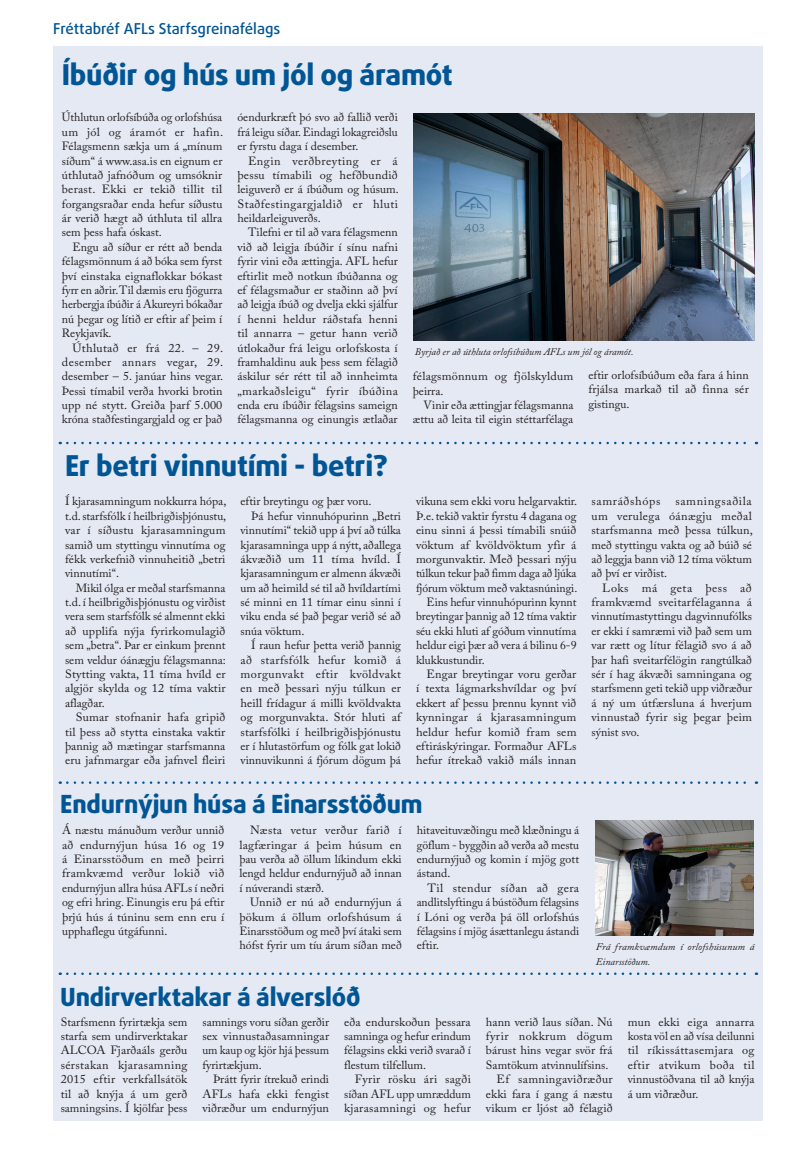
<style>
.page{position:relative;width:798px;height:1170px;background:#fff}
.page>*{position:absolute;margin:0;border:0;box-sizing:border-box;transform-origin:0 0}
.t1{font:800 28.75px "Daxline Pro";letter-spacing:-.01em;color:#005595}
.t2{font:800 25px "Daxline Pro";letter-spacing:-.01em;color:#005595}
.t3{font:500 15px "Daxline Pro";color:#005595}
.t4{font:11.88px/14.4px "Adobe Caslon Pro";color:#231f20;text-align:justify}
.t5{font:11.88px "Adobe Caslon Pro";letter-spacing:.025em;color:#231f20}
.t6{font:11.88px "Adobe Caslon Pro";letter-spacing:.04em;color:#231f20}
.t7{font:11.88px "Adobe Caslon Pro";letter-spacing:.03em;color:#231f20}
.t8{font:11.88px "Adobe Caslon Pro";letter-spacing:.05em;color:#231f20}
.t9{font:italic 10px/14.4px "Adobe Caslon Pro";color:#231f20}
</style>
<div class="page">
<div style="left:53px;top:46px;width:709px;height:1074px;background:#e5e9f3"></div>
<img style="left:414px;top:114px;width:340px;height:227px">
<svg style="left:67px;top:441px;width:689px;height:3px"></svg>
<svg style="left:67px;top:781px;width:689px;height:2px"></svg>
<svg style="left:67px;top:972px;width:689px;height:2px"></svg>
<img style="left:595px;top:820px;width:157px;height:115px">
<p class="t3" style="left:53px;top:19px;width:228px">Fréttabréf AFLs Starfsgreinafélags</p>
<h1 class="t1" style="left:62px;top:55px;width:392px">Íbúðir og hús um jól og áramót</h1>
<p class="t4" style="left:62px;top:110px;width:163px">Úthlutun orlofsíbúða og orlofshúsa um jól og áramót er hafin.<br>Félagsmenn sækja um á „mínum síðum“ á www.asa.is en eignum er úthlutað jafnóðum og umsóknir berast. Ekki er tekið tillit til forgangsraðar enda hefur síðustu ár verið hægt að úthluta til allra sem þess hafa óskast.</p>
<p class="t4" style="left:62px;top:239px;width:162px;text-indent:11px">Engu að síður er rétt að benda félagsmönnum á að bóka sem fyrst því einstaka eignaflokkar bókast fyrr en aðrir. Til dæmis eru fjögurra herbergja íbúðir á Akureyri bókaðar nú þegar og lítið er eftir af þeim í Reykjavík.</p>
<p class="t4" style="left:62px;top:340px;width:163px;text-indent:11px">Úthlutað er frá 22. – 29. desember annars vegar, 29. desember – 5. janúar hins vegar.<br>Þessi tímabil verða hvorki brotin upp né stytt. Greiða þarf 5.000 króna staðfestingargjald og er það</p>
<p class="t4" style="left:237px;top:110px;width:162px">óendurkræft þó svo að fallið verði frá leigu síðar. Eindagi lokagreiðslu er fyrstu daga í desember.</p>
<p class="t4" style="left:237px;top:153px;width:163px;text-indent:11px">Engin verðbreyting er á þessu tímabili og hefðbundið leiguverð er á íbúðum og húsum.<br>Staðfestingargjaldið er hluti heildarleiguverðs.</p>
<p class="t4" style="left:237px;top:225px;width:162px;text-indent:11px">Tilefni er til að vara félagsmenn við að leigja íbúðir í sínu nafni fyrir vini eða ættingja. AFL hefur eftirlit með notkun íbúðanna og ef félagsmaður er staðinn að því að leigja íbúð og dvelja ekki sjálfur í henni heldur ráðstafa henni til annarra – getur hann verið útlokaður frá leigu orlofskosta í framhaldinu auk þess sem félagið áskilur sér rétt til að innheimta „markaðsleigu“ fyrir íbúðina enda eru íbúðir félagsins sameign félagsmanna og einungis ætlaðar</p>
<p class="t9" style="left:415px;top:344px;width:220px">Byrjað er að úthluta orlofsíbúðum AFLs um jól og áramót.</p>
<p class="t4" style="left:412px;top:369px;width:162px">félagsmönnum og fjölskyldum þeirra.</p>
<p class="t4" style="left:412px;top:398px;width:162px;text-align:right">Vinir eða ættingjar félagsmanna ættu að leita til eigin stéttarfélaga</p>
<p class="t4" style="left:588px;top:368px;width:162px">eftir orlofsíbúðum eða fara á hinn frjálsa markað til að finna sér gistingu.</p>
<h1 class="t1" style="left:65px;top:446px;width:324px">Er betri vinnutími - betri?</h1>
<p class="t4" style="left:65px;top:494px;width:163px">Í kjarasamningum nokkurra hópa, t.d. starfsfólk í heilbrigðisþjónustu, var í síðustu kjarasamningum samið um styttingu vinnutíma og fékk verkefnið vinnuheitið „betri vinnutími“.</p>
<p class="t4" style="left:65px;top:580px;width:162px;text-indent:11px">Mikil ólga er meðal starfsmanna t.d. í heilbrigðisþjónustu og virðist vera sem starfsfólk sé almennt ekki að upplifa nýja fyrirkomulagið sem „betra“. Þar er einkum þrennt sem veldur óánægju félagsmanna:<br>Stytting vakta, 11 tíma hvíld er algjör skylda og 12 tíma vaktir aflagðar.</p>
<p class="t4" style="left:65px;top:709px;width:162px;text-indent:11px">Sumar stofnanir hafa gripið til þess að stytta einstaka vaktir þannig að mætingar starfsmanna eru jafnmargar eða jafnvel fleiri</p>
<p class="t4" style="left:240px;top:494px;width:132px">eftir breytingu og þær voru.</p>
<p class="t4" style="left:251px;top:508px;width:151px">Þá hefur vinnuhópurinn „Betri</p>
<p class="t4" style="left:240px;top:523px;width:162px">vinnutími“ tekið upp á því að túlka</p>
<p class="t4" style="left:240px;top:537px;width:162px">kjarasamninga upp á nýtt, aðallega</p>
<p class="t4" style="left:240px;top:551px;width:162px">ákvæðið um 11 tíma hvíld. Í</p>
<p class="t4" style="left:240px;top:566px;width:162px">kjarasamningum er almenn ákvæði</p>
<p class="t4" style="left:240px;top:580px;width:162px">um að heimild sé til að hvíldartími</p>
<p class="t4" style="left:240px;top:594px;width:162px">sé minni en 11 tímar einu sinni í</p>
<p class="t4" style="left:240px;top:609px;width:162px">viku enda sé það þegar verið sé að</p>
<p class="t4" style="left:240px;top:623px;width:65px">snúa vöktum.</p>
<p class="t4" style="left:251px;top:638px;width:151px">Í raun hefur þetta verið þannig</p>
<p class="t5" style="left:240px;top:652px;width:162px">að starfsfólk hefur komið á</p>
<p class="t6" style="left:240px;top:667px;width:162px">morgunvakt eftir kvöldvakt</p>
<p class="t4" style="left:240px;top:681px;width:162px">en með þessari nýju túlkun er</p>
<p class="t4" style="left:240px;top:695px;width:162px">heill frídagur á milli kvöldvakta</p>
<p class="t4" style="left:240px;top:709px;width:162px">og morgunvakta. Stór hluti af</p>
<p class="t4" style="left:240px;top:724px;width:162px">starfsfólki í heilbrigðisþjónustu</p>
<p class="t4" style="left:240px;top:738px;width:162px">er í hlutastörfum og fólk gat lokið</p>
<p class="t4" style="left:240px;top:753px;width:162px">vinnuvikunni á fjórum dögum þá</p>
<p class="t4" style="left:416px;top:494px;width:163px">vikuna sem ekki voru helgarvaktir.</p>
<p class="t4" style="left:416px;top:508px;width:162px">Þ.e. tekið vaktir fyrstu 4 dagana og</p>
<p class="t4" style="left:416px;top:523px;width:162px">einu sinni á þessi tímabili snúið</p>
<p class="t4" style="left:416px;top:537px;width:162px">vöktum af kvöldvöktum yfir á</p>
<p class="t4" style="left:416px;top:551px;width:162px">morgunvaktir. Með þessari nýju</p>
<p class="t4" style="left:416px;top:566px;width:162px">túlkun tekur það fimm daga að ljúka</p>
<p class="t4" style="left:416px;top:580px;width:163px">fjórum vöktum með vaktasnúningi.</p>
<p class="t4" style="left:426px;top:594px;width:151px">Eins hefur vinnuhópurinn kynnt</p>
<p class="t4" style="left:416px;top:609px;width:162px">breytingar þannig að 12 tíma vaktir</p>
<p class="t4" style="left:416px;top:623px;width:162px">séu ekki hluti af góðum vinnutíma</p>
<p class="t4" style="left:416px;top:638px;width:162px">heldur eigi þær að vera á bilinu 6-9</p>
<p class="t4" style="left:416px;top:652px;width:70px">klukkustundir.</p>
<p class="t4" style="left:426px;top:666px;width:151px">Engar breytingar voru gerðar</p>
<p class="t4" style="left:416px;top:681px;width:162px">í texta lágmarkshvíldar og því</p>
<p class="t4" style="left:416px;top:695px;width:162px">ekkert af þessu þrennu kynnt við</p>
<p class="t5" style="left:416px;top:710px;width:162px">kynningar á kjarasamningum</p>
<p class="t4" style="left:416px;top:724px;width:162px">heldur hefur komið fram sem</p>
<p class="t4" style="left:416px;top:738px;width:162px">eftiráskýringar. Formaður AFLs</p>
<p class="t4" style="left:416px;top:753px;width:162px">hefur ítrekað vakið máls innan</p>
<p class="t4" style="left:591px;top:494px;width:163px;text-indent:84px">samningsaðila um verulega óánægju meðal starfsmanna með þessa túlkun, með styttingu vakta og að búið sé að leggja bann við 12 tíma vöktum að því er virðist.</p>
<p class="t4" style="left:591px;top:580px;width:162px;text-indent:11px">Loks má geta þess að framkvæmd sveitarfélaganna á vinnutímastyttingu dagvinnufólks er ekki í samræmi við það sem um var rætt og lítur félagið svo á að þar hafi sveitarfélögin rangtúlkað sér í hag ákvæði samningana og starfsmenn geti tekið upp viðræður á ný um útfærsluna á hverjum vinnustað fyrir sig þegar þeim sýnist svo.</p>
<p class="t8" style="left:591px;top:494px;width:70px">samráðshóps</p>
<h2 class="t2" style="left:60px;top:787px;width:364px">Endurnýjun húsa á Einarsstöðum</h2>
<p class="t4" style="left:62px;top:822px;width:164px">Á næstu mánuðum verður unnið að endurnýjun húsa 16 og 19 á Einarsstöðum en með þeirri framkvæmd verður lokið við endurnýjun allra húsa AFLs í neðri og efri hring. Einungis eru þá eftir þrjú hús á túninu sem enn eru í upphaflegu útgáfunni.</p>
<p class="t4" style="left:239px;top:822px;width:164px;text-indent:11px">Næsta vetur verður farið í lagfæringar á þeim húsum en þau verða að öllum líkindum ekki lengd heldur endurnýjuð að innan í núverandi stærð.</p>
<p class="t4" style="left:239px;top:894px;width:164px;text-indent:11px">Unnið er nú að endurnýjun á þökum á öllum orlofshúsum á Einarsstöðum og með því átaki sem hófst fyrir um tíu árum síðan með</p>
<h2 class="t2" style="left:60px;top:980px;width:301px">Undirverktakar á álverslóð</h2>
<p class="t4" style="left:416px;top:822px;width:164px">hitaveituvæðingu með klæðningu á göflum - byggðin að verða að mestu endurnýjuð og komin í mjög gott ástand.</p>
<p class="t4" style="left:416px;top:880px;width:164px;text-indent:11px">Til stendur síðan að gera andlitslyftingu á bústöðum félagsins í Lóni og verða þá öll orlofshús félagsins í mjög ásættanlegu ástandi eftir.</p>
<p class="t9" style="left:595px;top:939px;width:160px">Frá framkvæmdum í orlofshúsunum á<br>Einarsstöðum.</p>
<p class="t4" style="left:61px;top:1014px;width:128px">Starfsmenn fyrirtækja sem starfa sem undirverktakar ALCOA Fjarðaáls gerðu sérstakan kjarasamning 2015 eftir verkfallsátök til að knýja á um gerð samningsins. Í kjölfar þess</p>
<p class="t4" style="left:202px;top:1014px;width:128px">samnings voru síðan gerðir sex vinnustaðasamningar um kaup og kjör hjá þessum fyrirtækjum.</p>
<p class="t4" style="left:202px;top:1071px;width:128px;text-indent:11px">Þrátt fyrir ítrekuð erindi AFLs hafa ekki fengist viðræður um endurnýjun</p>
<p class="t4" style="left:344px;top:1014px;width:128px">eða endurskoðun þessara samninga og hefur erindum félagsins ekki verið svarað í flestum tilfellum.</p>
<p class="t4" style="left:344px;top:1071px;width:128px;text-indent:11px">Fyrir rösku ári sagði síðan AFL upp umræddum kjarasamningi og hefur</p>
<p class="t4" style="left:485px;top:1014px;width:128px">hann verið laus síðan. Nú</p>
<p class="t7" style="left:485px;top:1028px;width:128px">fyrir nokkrum dögum</p>
<p class="t4" style="left:485px;top:1043px;width:128px">bárust hins vegar svör frá</p>
<p class="t4" style="left:485px;top:1057px;width:124px">Samtökum atvinnulífsins.</p>
<p class="t5" style="left:496px;top:1071px;width:118px">Ef samningaviðræður</p>
<p class="t4" style="left:486px;top:1086px;width:128px">ekki fara í gang á næstu</p>
<p class="t4" style="left:486px;top:1100px;width:128px">vikum er ljóst að félagið</p>
<p class="t4" style="left:627px;top:1014px;width:128px">mun ekki eiga annarra kosta völ en að vísa deilunni til ríkissáttasemjara og eftir atvikum boða til vinnustöðvana til að knýja á um viðræður.</p>
</div>
